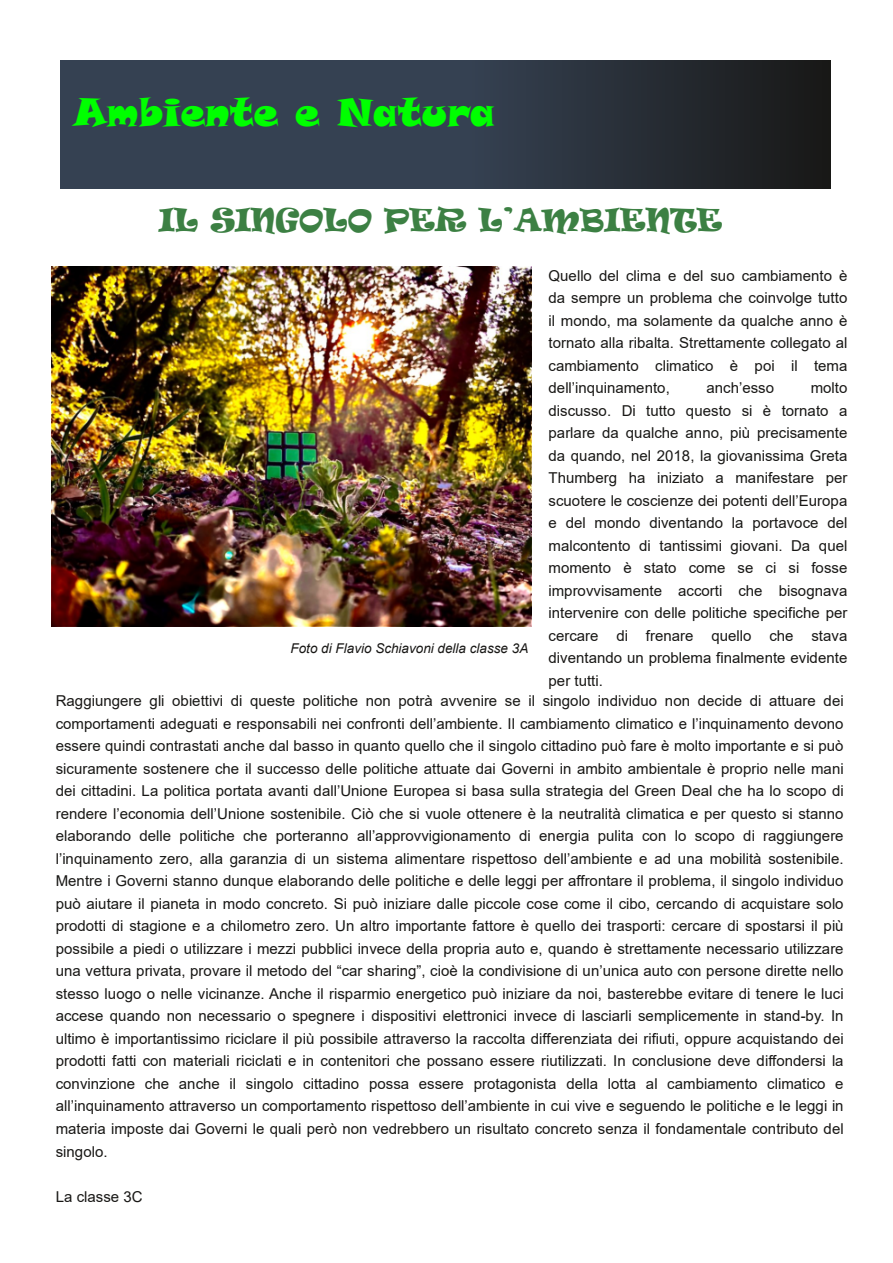
<style>
.page{position:relative;width:893px;height:1263px;background:#fff}
.page>*{position:absolute;margin:0;border:0;box-sizing:border-box;transform-origin:0 0}
.t1{font:39px "Snap ITC";color:#0f0}
.t2{font:30px "Ravie";color:#3c8043}
.t3{font:15px/22.5px "Arial";letter-spacing:.005em;color:#181715;text-align:justify}
.t4{font:italic 13.5px "Arial";color:#181715}
</style>
<div class="page">
<svg style="left:60px;top:60px;width:771px;height:128px;background:#2e3743"></svg>
<img style="left:51px;top:266px;width:480px;height:360px">
<h1 class="t1" style="left:73px;top:86px;width:423px">Ambiente e Natura</h1>
<h2 class="t2" style="left:159px;top:207px;width:565px">IL SINGOLO PER L’AMBIENTE</h2>
<p class="t3" style="left:549px;top:264px;width:300px">Quello del clima e del suo cambiamento è da sempre un problema che coinvolge tutto il mondo, ma solamente da qualche anno è tornato alla ribalta. Strettamente collegato al cambiamento climatico è poi il tema dell’inquinamento,</p>
<p class="t3" style="left:706px;top:377px;width:69px">anch’esso</p>
<p class="t3" style="left:549px;top:377px;width:300px;text-indent:262px">molto discusso. Di tutto questo si è tornato a parlare da qualche anno, più precisamente da quando, nel 2018, la giovanissima Greta Thumberg ha iniziato a manifestare per scuotere le coscienze dei potenti dell’Europa e del mondo diventando la portavoce del malcontento di tantissimi giovani. Da quel momento è stato come se ci si fosse improvvisamente accorti che bisognava intervenire con delle politiche specifiche per cercare di frenare quello che stava diventando un problema finalmente evidente per tutti.</p>
<p class="t3" style="left:56px;top:690px;width:789px">Raggiungere gli obiettivi di queste politiche non potrà avvenire se il singolo individuo non decide di attuare dei comportamenti adeguati e responsabili nei confronti dell’ambiente. Il cambiamento climatico e l’inquinamento devono essere quindi contrastati anche dal basso in quanto quello che il singolo cittadino può fare è molto importante e si può sicuramente sostenere che il successo delle politiche attuate dai Governi in ambito ambientale è proprio nelle mani dei cittadini. La politica portata avanti dall’Unione Europea si basa sulla strategia del Green Deal che ha lo scopo di rendere l’economia dell’Unione sostenibile. Ciò che si vuole ottenere è la neutralità climatica e per questo si stanno elaborando delle politiche che porteranno all’approvvigionamento di energia pulita con lo scopo di raggiungere l’inquinamento zero, alla garanzia di un sistema alimentare rispettoso dell’ambiente e ad una mobilità sostenibile.<br>Mentre i Governi stanno dunque elaborando delle politiche e delle leggi per affrontare il problema, il singolo individuo può aiutare il pianeta in modo concreto. Si può iniziare dalle piccole cose come il cibo, cercando di acquistare solo prodotti di stagione e a chilometro zero. Un altro importante fattore è quello dei trasporti: cercare di spostarsi il più possibile a piedi o utilizzare i mezzi pubblici invece della propria auto e, quando è strettamente necessario utilizzare una vettura privata, provare il metodo del “car sharing”, cioè la condivisione di un’unica auto con persone dirette nello stesso luogo o nelle vicinanze. Anche il risparmio energetico può iniziare da noi, basterebbe evitare di tenere le luci accese quando non necessario o spegnere i dispositivi elettronici invece di lasciarli semplicemente in stand-by. In ultimo è importantissimo riciclare il più possibile attraverso la raccolta differenziata dei rifiuti, oppure acquistando dei prodotti fatti con materiali riciclati e in contenitori che possano essere riutilizzati. In conclusione deve diffondersi la convinzione che anche il singolo cittadino possa essere protagonista della lotta al cambiamento climatico e all’inquinamento attraverso un comportamento rispettoso dell’ambiente in cui vive e seguendo le politiche e le leggi in materia imposte dai Governi le quali però non vedrebbero un risultato concreto senza il fondamentale contributo del singolo.</p>
<p class="t3" style="left:56px;top:1185px;width:89px">La classe 3C</p>
<p class="t4" style="left:291px;top:641px;width:239px">Foto di Flavio Schiavoni della classe 3A</p>
</div>
